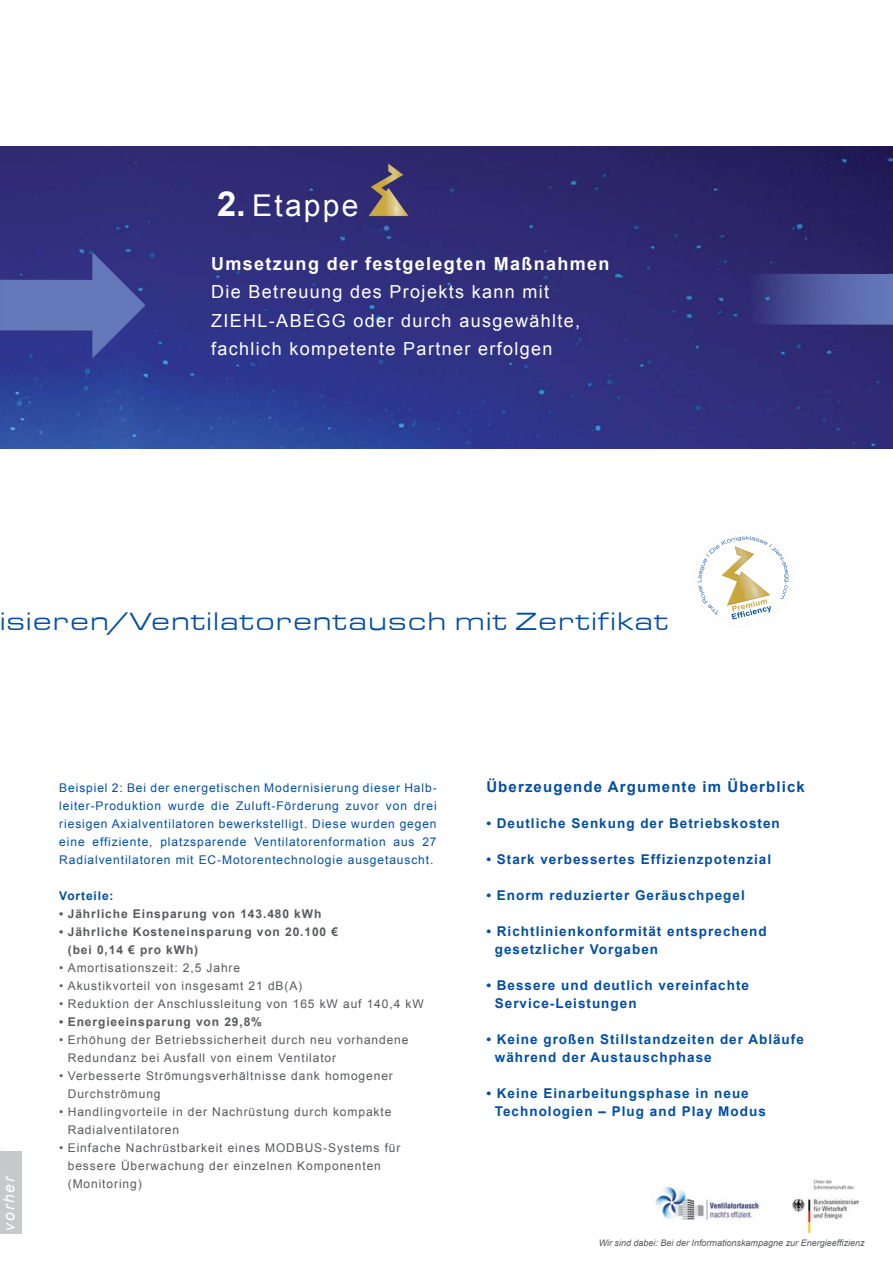
<style>
.page{position:relative;width:893px;height:1263px;background:#fff}
.page>*{position:absolute;margin:0;border:0;box-sizing:border-box;transform-origin:0 0}
.t1{font:30px "Arial";letter-spacing:.075em;color:#fff}
.t2{font:24px "Eurostile Extended";letter-spacing:.04em;color:#034ea2}
.t3{font:18px "Arial";letter-spacing:.075em;color:#fff}
.t4{font:700 18px "Arial";letter-spacing:.075em;color:#fff}
.t5{font:italic 15.6px "Arial";color:#fff}
.t6{font:700 15px "Arial";letter-spacing:.075em;color:#034ea2}
.t7{font:700 13.5px "Arial";letter-spacing:.075em;color:#034ea2}
.t8{font:12px/18px "Arial";letter-spacing:.075em;color:#58595b}
.t9{font:12px/18px "Arial";letter-spacing:.075em;color:#034ea2;text-align:justify}
.t10{font:700 12px/18px "Arial";letter-spacing:.075em;color:#58595b}
.t11{font:700 12px "Arial";letter-spacing:.075em;color:#034ea2}
.CB_AF_SubTitle{font:italic 9px "Arial";color:#58595b}
.s1{font-weight:700;font-size:34.5px}
</style>
<div class="page">
<img style="left:0;top:147px;width:893px;height:302px">
<svg style="left:0;top:252px;width:146px;height:106px;background:#4954a0"></svg>
<svg style="left:722px;top:246px;width:171px;height:107px;background:#3a3b81"></svg>
<svg style="left:369px;top:163px;width:39px;height:54px;background:#70616a"></svg>
<svg style="left:697px;top:535px;width:92px;height:85px"></svg>
<img style="left:655px;top:1186px;width:104px;height:34px">
<div style="left:0;top:1151px;width:21px;height:82px;background:#c7c8ca"></div>
<img style="left:793px;top:1180px;width:65px;height:52px">
<p class="t1" style="left:217px;top:186px;width:143px"><span class="s1">2.</span> Etappe</p>
<p class="t4" style="left:211px;top:251px;width:400px">Umsetzung der festgelegten Maßnahmen</p>
<p class="t3" style="left:211px;top:280px;width:340px">Die Betreuung des Projekts kann mit</p>
<p class="t3" style="left:211px;top:309px;width:371px">ZIEHL-ABEGG oder durch ausgewählte,</p>
<p class="t3" style="left:211px;top:337px;width:343px">fachlich kompetente Partner erfolgen</p>
<h2 class="t2" style="left:-1px;top:607px;width:670px">isieren/Ventilatorentausch mit Zertifikat</h2>
<p class="t5" style="left:-1px;top:1230px;width:56px;rotate:-90deg">vorher</p>
<p class="t9" style="left:59px;top:779px;width:379px">Beispiel 2: Bei der energetischen Modernisierung dieser Halb&shy;leiter-Produktion wurde die Zuluft-Förderung zuvor von drei riesigen Axialventilatoren bewerkstelligt. Diese wurden gegen eine effiziente, platzsparende Ventilatorenformation aus 27<br>Radialventilatoren mit EC-Motorentechnologie ausgetauscht.</p>
<p class="t11" style="left:59px;top:888px;width:56px">Vorteile:</p>
<p class="t10" style="left:59px;top:905px;width:264px">• Jährliche Einsparung von 143.480 kWh</p>
<p class="t10" style="left:68px;top:923px;width:272px;text-indent:-9px">• Jährliche Kosteneinsparung von 20.100 € (bei 0,14 € pro kWh)</p>
<p class="t8" style="left:59px;top:959px;width:182px">• Amortisationszeit: 2,5 Jahre</p>
<p class="t8" style="left:59px;top:977px;width:244px">• Akustikvorteil von insgesamt 21 dB(A)</p>
<p class="t8" style="left:59px;top:995px;width:366px">• Reduktion der Anschlussleitung von 165 kW auf 140,4 kW</p>
<p class="t10" style="left:59px;top:1013px;width:204px">• Energieeinsparung von 29,8%</p>
<p class="t8" style="left:68px;top:1031px;width:342px;text-indent:-9px">• Erhöhung der Betriebssicherheit durch neu vorhandene<br>Redundanz bei Ausfall von einem Ventilator</p>
<p class="t8" style="left:68px;top:1067px;width:327px;text-indent:-9px">• Verbesserte Strömungsverhältnisse dank homogener<br>Durchströmung</p>
<p class="t8" style="left:68px;top:1103px;width:325px;text-indent:-9px">• Handlingvorteile in der Nachrüstung durch kompakte<br>Radialventilatoren</p>
<p class="t8" style="left:68px;top:1139px;width:334px;text-indent:-9px">• Einfache Nachrüstbarkeit eines MODBUS-Systems für bessere Überwachung der einzelnen Komponenten (Monitoring)</p>
<p class="t6" style="left:486px;top:777px;width:320px">Überzeugende Argumente im Überblick</p>
<p class="t7" style="left:486px;top:814px;width:295px">• Deutliche Senkung der Betriebskosten</p>
<p class="t7" style="left:486px;top:850px;width:286px">• Stark verbessertes Effizienzpotenzial</p>
<p class="t7" style="left:486px;top:886px;width:260px">• Enorm reduzierter Geräuschpegel</p>
<p class="t7" style="left:486px;top:922px;width:282px">• Richtlinienkonformität entsprechend</p>
<p class="t7" style="left:495px;top:940px;width:165px">gesetzlicher Vorgaben</p>
<p class="t7" style="left:486px;top:976px;width:264px">• Bessere und deutlich vereinfachte</p>
<p class="t7" style="left:495px;top:994px;width:143px">Service-Leistungen</p>
<p class="t7" style="left:486px;top:1030px;width:319px">• Keine großen Stillstandzeiten der Abläufe</p>
<p class="t7" style="left:495px;top:1048px;width:218px">während der Austauschphase</p>
<p class="t7" style="left:486px;top:1084px;width:264px">• Keine Einarbeitungsphase in neue</p>
<p class="t7" style="left:495px;top:1102px;width:272px">Technologien – Plug and Play Modus</p>
<p class="CB_AF_SubTitle" style="left:599px;top:1237px;width:268px">Wir sind dabei: Bei der Informationskampagne zur Energieeffizienz</p>
</div>
